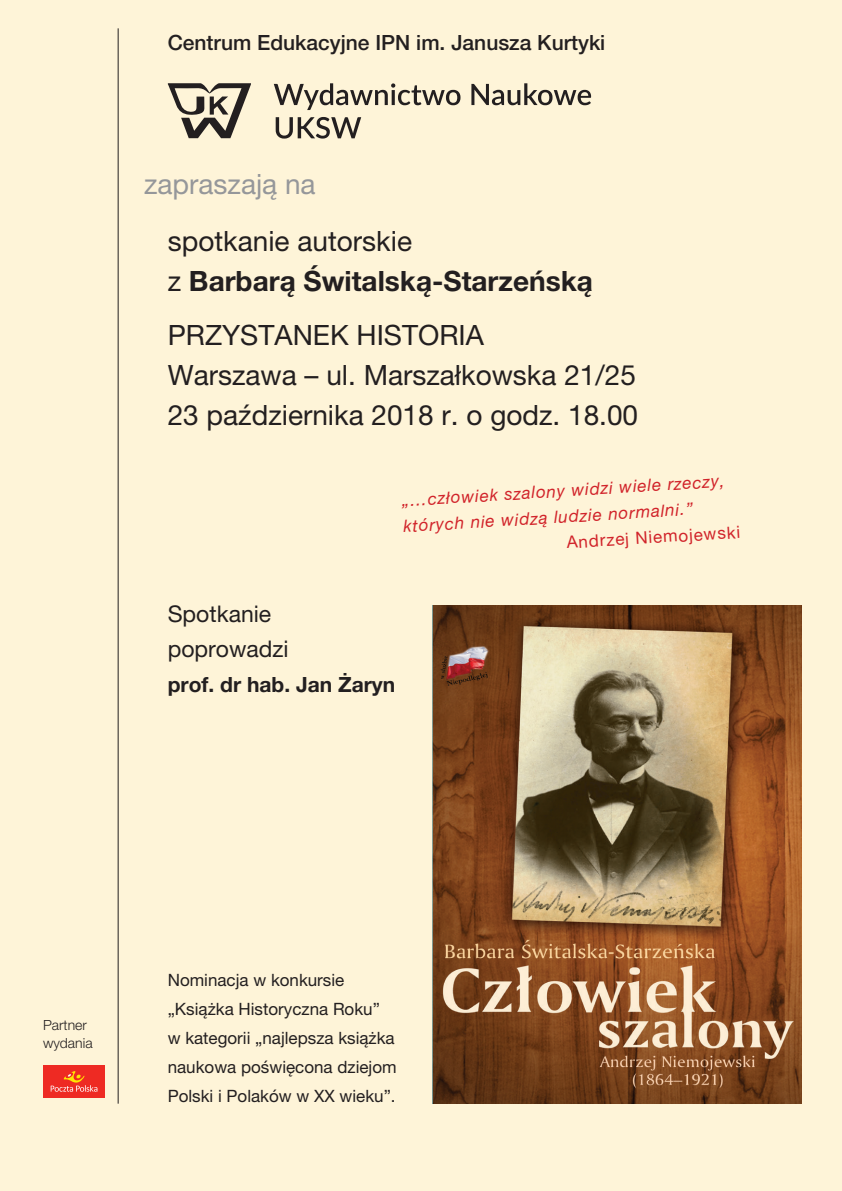
<style>
.page{position:relative;width:842px;height:1191px;background:#fef4d8}
.page>*{position:absolute;margin:0;border:0;box-sizing:border-box;transform-origin:0 0}
.t1{font:28px/40px "Helvetica Neue LT Pro";color:#231f20}
.t2{font:700 28px/40px "Helvetica Neue LT Pro";color:#231f20}
.t3{font:28px "Helvetica Neue LT Pro";color:#95979a}
.t4{font:23px/35px "Helvetica Neue LT Pro";color:#231f20}
.t5{font:500 21px "Helvetica Neue LT Pro";color:#231f20}
.t6{font:700 21px "Helvetica Neue LT Pro";color:#231f20}
.t7{font:17px/29px "Helvetica Neue LT Pro";color:#231f20}
.t8{font:italic 17px/26.1px "Helvetica Neue LT Pro";color:#d1232a}
.t9{font:17px "Helvetica Neue LT Pro";color:#d1232a}
.t10{font:300 14px/18px "Helvetica Neue LT Pro";color:#231f20}
.s1{font-weight:400}
</style>
<div class="page">
<div style="left:43px;top:1065px;width:62px;height:32px;background:#ee2a23"></div>
<svg style="left:51px;top:1071px;width:46px;height:20px"></svg>
<svg style="left:168px;top:83px;width:83px;height:55px"></svg>
<svg style="left:274px;top:83px;width:186px;height:27px"></svg>
<svg style="left:471px;top:83px;width:120px;height:22px"></svg>
<svg style="left:276px;top:117px;width:85px;height:22px"></svg>
<img style="left:432px;top:605px;width:369px;height:498px">
<hr style="left:118px;top:28px;width:1px;height:1075px;background:#231f20">
<p class="t5" style="left:168px;top:30px;width:439px">Centrum Edukacyjne IPN im. Janusza Kurtyki</p>
<h1 class="t3" style="left:144px;top:167px;width:173px">zapraszają na</h1>
<h1 class="t2" style="left:168px;top:220px;width:427px"><span class="s1">spotkanie autorskie<br>z</span> Barbarą Świtalską-Starzeńską</h1>
<h1 class="t1" style="left:168px;top:314px;width:472px">PRZYSTANEK HISTORIA<br>Warszawa – ul. Marszałkowska 21/25<br>23 października 2018 r. o godz. 18.00</h1>
<p class="t8" style="left:401px;top:485px;width:325px;rotate:-3deg">„…człowiek szalony widzi wiele rzeczy, których nie widzą ludzie normalni.”</p>
<p class="t9" style="left:566px;top:531px;width:175px;rotate:-3deg">Andrzej Niemojewski</p>
<h2 class="t4" style="left:168px;top:595px;width:122px">Spotkanie poprowadzi</h2>
<p class="t6" style="left:168px;top:671px;width:229px">prof. dr hab. Jan Żaryn</p>
<p class="t10" style="left:43px;top:1016px;width:51px">Partner wydania</p>
<p class="t7" style="left:168px;top:965px;width:230px">Nominacja w konkursie „Książka Historyczna Roku” w kategorii „najlepsza książka naukowa poświęcona dziejom<br>Polski i Polaków w XX wieku”.</p>
</div>
